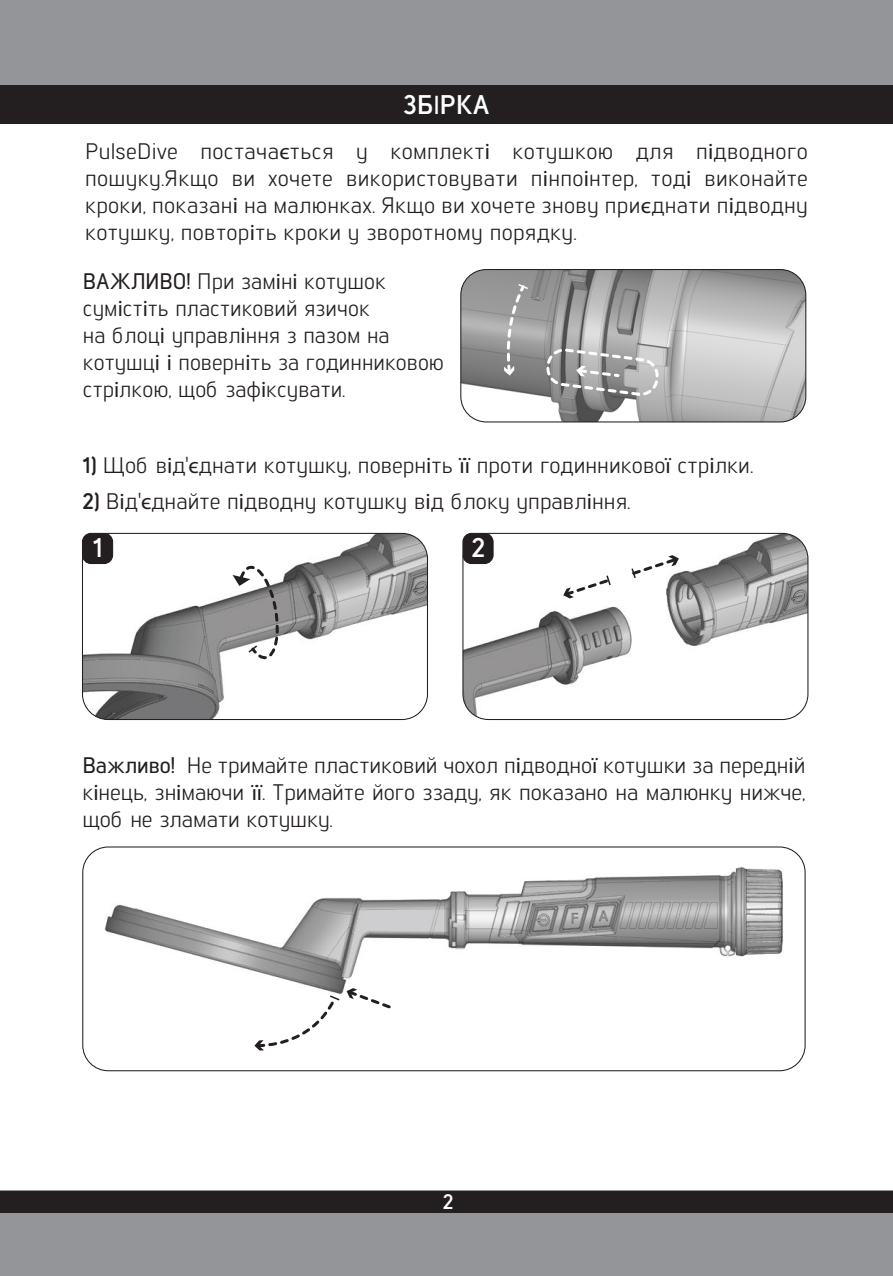
<style>
.page{position:relative;width:893px;height:1276px;background:#fff}
.page>*{position:absolute;margin:0;border:0;box-sizing:border-box;transform-origin:0 0}
.t1{font:700 27px "Lintel";color:#fff}
.t2{font:22.5px/27px "Lintel";color:#231f20;text-align:justify}
.t3{font:700 21px "Lintel";color:#fff}
.s1{font-family:"Myriad Pro";font-weight:400}
.s2{font-family:"Myriad Pro"}
.s3{font-weight:500}
.s4{font-weight:700}
</style>
<div class="page">
<div style="left:0;top:0;width:893px;height:124px;background:#939598"></div>
<div style="left:0;top:85px;width:893px;height:39px;background:#231f20"></div>
<div style="left:0;top:1191px;width:893px;height:85px;background:#939598"></div>
<div style="left:0;top:1191px;width:893px;height:21px;background:#231f20"></div>
<img style="left:82px;top:533px;width:345px;height:186px">
<div style="left:82px;top:533px;width:346px;height:187px;border:1px solid #231f20;border-radius:26px"></div>
<div style="left:82px;top:533px;width:31px;height:30px;background:#231f20;border-radius:9px"></div>
<div style="left:82px;top:533px;width:31px;height:31px;border:1px solid #231f20;border-radius:9px"></div>
<svg style="left:233px;top:562px;width:50px;height:100px"></svg>
<img style="left:464px;top:533px;width:344px;height:186px">
<div style="left:462px;top:533px;width:346px;height:187px;border:1px solid #231f20;border-radius:26px"></div>
<div style="left:463px;top:533px;width:30px;height:30px;background:#231f20;border-radius:9px"></div>
<div style="left:462px;top:533px;width:32px;height:31px;border:1px solid #231f20;border-radius:9px"></div>
<svg style="left:630px;top:555px;width:49px;height:23px"></svg>
<svg style="left:563px;top:575px;width:49px;height:23px"></svg>
<img style="left:84px;top:848px;width:718px;height:222px">
<div style="left:82px;top:846px;width:724px;height:225px;border:1px solid #231f20;border-radius:26px"></div>
<svg style="left:254px;top:994px;width:86px;height:56px"></svg>
<svg style="left:346px;top:988px;width:50px;height:23px"></svg>
<img style="left:461px;top:269px;width:345px;height:153px">
<div style="left:460px;top:269px;width:346px;height:153px;border:1px solid #231f20;border-radius:26px"></div>
<svg style="left:504px;top:282px;width:24px;height:93px"></svg>
<svg style="left:546px;top:349px;width:114px;height:48px"></svg>
<p class="t1" style="left:403px;top:86px;width:88px">ЗБ<span class="s1">І</span>РКА</p>
<p class="t2" style="left:85px;top:136px;width:724px">PulseDive постача<span class="s2">є</span>ться у комплект<span class="s2">і</span> котушкою для п<span class="s2">і</span>дводного пошуку.Якщо ви хочете використовувати п<span class="s2">і</span>нпо<span class="s2">і</span>нтер, тод<span class="s2">і</span> виконайте кроки, показан<span class="s2">і</span> на малюнках. Якщо ви хочете знову при<span class="s2">є</span>днати п<span class="s2">і</span>дводну котушку, повтор<span class="s2">і</span>ть кроки у зворотному порядку.</p>
<p class="t2" style="left:83px;top:267px;width:363px;text-align:left"><span class="s3">ВАЖЛИВО!</span> При зам<span class="s2">і</span>н<span class="s2">і</span> котушок сум<span class="s2">і</span>ст<span class="s2">і</span>ть пластиковий язичок<br>на блоц<span class="s2">і</span> управл<span class="s2">і</span>ння з пазом на котушц<span class="s2">і і</span> поверн<span class="s2">і</span>ть за годинниковою стр<span class="s2">і</span>лкою, щоб заф<span class="s2">і</span>ксувати.</p>
<p class="t2" style="left:82px;top:450px;width:672px"><span class="s4">1)</span> Щоб в<span class="s2">і</span>д'<span class="s2">є</span>днати котушку, поверн<span class="s2">і</span>ть <span class="s2">її</span> проти годинниково<span class="s2">ї</span> стр<span class="s2">і</span>лки.</p>
<p class="t2" style="left:82px;top:486px;width:549px"><span class="s4">2)</span> В<span class="s2">і</span>д'<span class="s2">є</span>днайте п<span class="s2">і</span>дводну котушку в<span class="s2">і</span>д блоку управл<span class="s2">і</span>ння.</p>
<p class="t1" style="left:93px;top:529px;width:11px">1</p>
<p class="t1" style="left:472px;top:529px;width:15px">2</p>
<p class="t2" style="left:82px;top:750px;width:724px"><span class="s3">Важливо!</span> Не тримайте пластиковий чохол п<span class="s2">і</span>дводно<span class="s2">ї</span> котушки за передн<span class="s2">і</span>й к<span class="s2">і</span>нець, зн<span class="s2">і</span>маючи <span class="s2">її</span>. Тримайте його ззаду, як показано на малюнку нижче, щоб не зламати котушку.</p>
<p class="t3" style="left:443px;top:1187px;width:12px">2</p>
</div>
